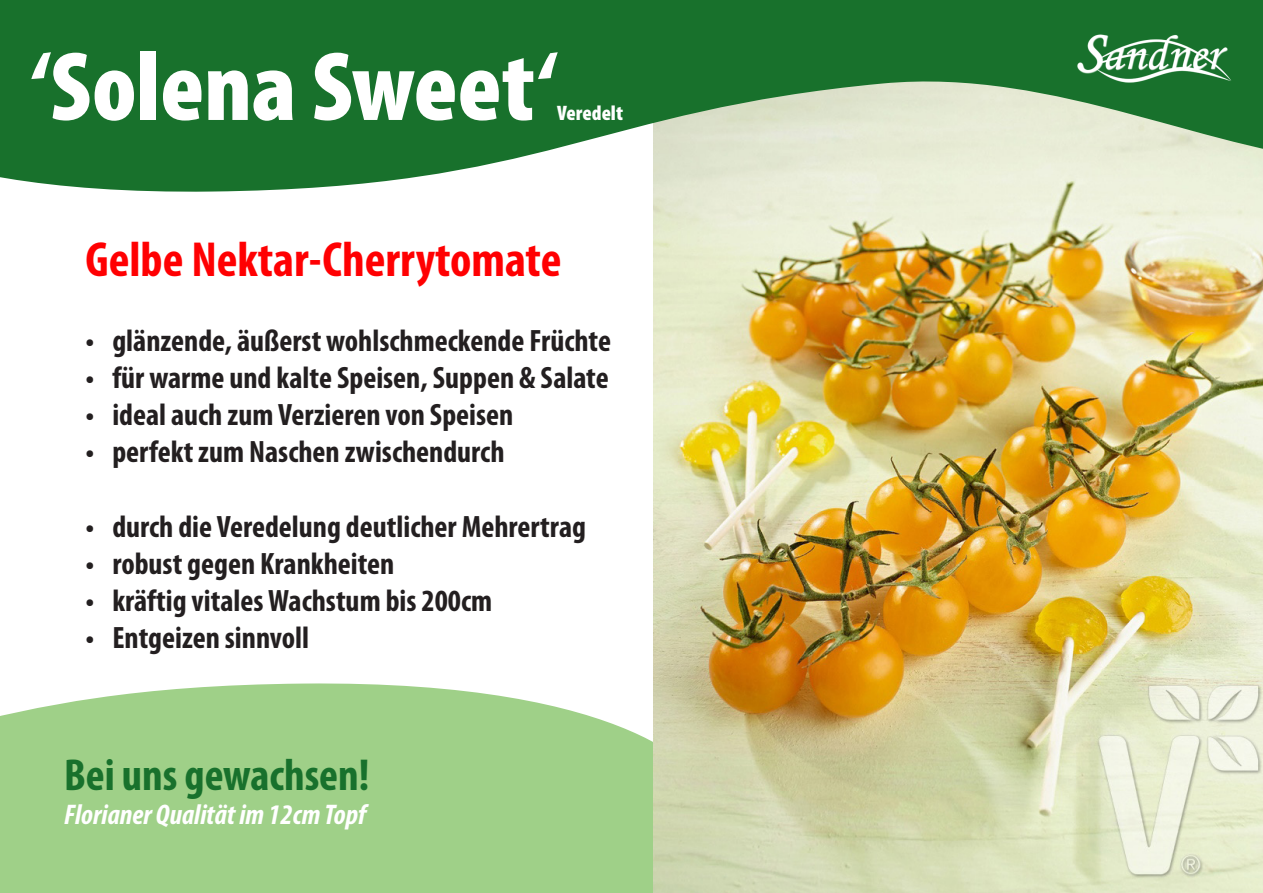
<style>
.page{position:relative;width:1263px;height:893px;background:#fff}
.page>*{position:absolute;margin:0;border:0;box-sizing:border-box;transform-origin:0 0}
.t1{font:900 condensed 99px "Myriad Pro";color:#fff}
.t2{font:700 condensed 49.5px "Myriad Pro";color:#ff0002}
.t3{font:700 condensed 45px "Myriad Pro";color:#18712c}
.t4{font:700 condensed 31.05px "Myriad Pro";color:#231f20}
.t5{font:italic 700 condensed 28.5px "Myriad Pro";color:#fff}
.t6{font:900 condensed 21px "Myriad Pro";color:#fff}
</style>
<div class="page">
<div style="left:0;top:683px;width:653px;height:210px;background:#9fd088"></div>
<img style="left:653px;top:196px;width:610px;height:697px">
<svg style="left:0;top:0;width:1263px;height:196px;background:#569660"></svg>
<img style="left:1067px;top:27px;width:165px;height:60px">
<p class="t1" style="left:31px;top:32px;width:527px">‘Solena Sweet‘</p>
<p class="t6" style="left:557px;top:101px;width:67px">Veredelt</p>
<p class="t2" style="left:85px;top:232px;width:478px">Gelbe Nektar-Cherrytomate</p>
<p class="t4" style="left:85px;top:323px;width:527px">• glänzende, äußerst wohlschmeckende Früchte</p>
<p class="t4" style="left:85px;top:360px;width:525px">• für warme und kalte Speisen, Suppen &amp; Salate</p>
<p class="t4" style="left:85px;top:398px;width:429px">• ideal auch zum Verzieren von Speisen</p>
<p class="t4" style="left:85px;top:435px;width:421px">• perfekt zum Naschen zwischendurch</p>
<p class="t4" style="left:85px;top:509px;width:502px">• durch die Veredelung deutlicher Mehrertrag</p>
<p class="t4" style="left:85px;top:546px;width:311px">• robust gegen Krankheiten</p>
<p class="t4" style="left:85px;top:584px;width:408px">• kräftig vitales Wachstum bis 200cm</p>
<p class="t4" style="left:85px;top:621px;width:225px">• Entgeizen sinnvoll</p>
<p class="t3" style="left:64px;top:750px;width:307px">Bei uns gewachsen!</p>
<p class="t5" style="left:64px;top:799px;width:303px">Florianer Qualität im 12cm Topf</p>
</div>
